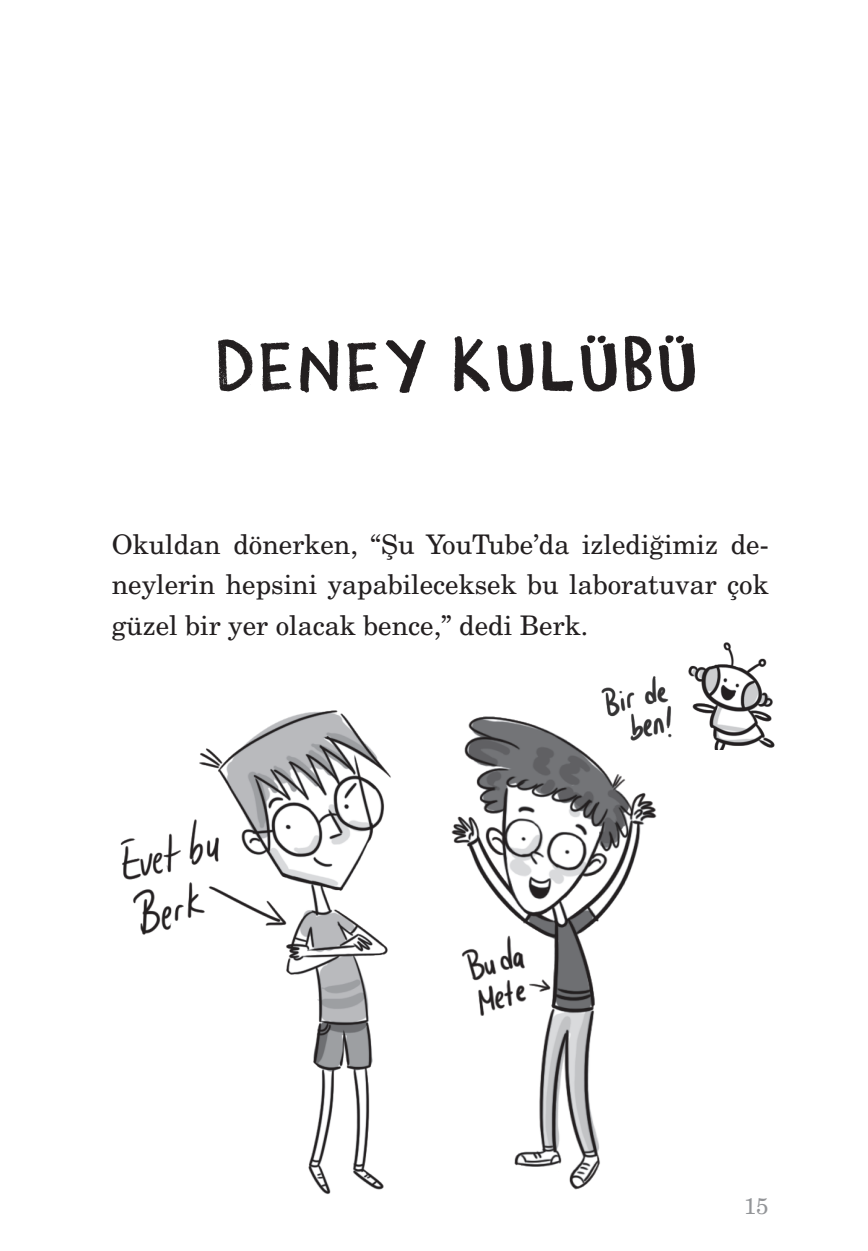
<style>
.page{position:relative;width:868px;height:1251px;background:#fff}
.page>*{position:absolute;margin:0;border:0;box-sizing:border-box;transform-origin:0 0}
.t1{font:67.5px "Estoy Bueno";letter-spacing:.075em;color:#231f20}
.t2{font:500 27px/40.5px "New Century Schlbk Turk";color:#231f20;text-align:justify}
.t3{font:500 22.5px "New Century Schlbk Turk";color:#939598}
</style>
<div class="page">
<img style="left:451px;top:716px;width:205px;height:473px">
<img style="left:120px;top:711px;width:271px;height:483px">
<img style="left:601px;top:642px;width:173px;height:108px">
<h1 class="t1" style="left:216px;top:329px;width:482px">DENEY KULÜBÜ</h1>
<p class="t2" style="left:112px;top:523px;width:658px">Okuldan dönerken, “Şu YouTube’da izlediğimiz de&shy;neylerin hepsini yapabileceksek bu laboratuvar çok güzel bir yer olacak bence,” dedi Berk.</p>
<p class="t3" style="left:744px;top:1192px;width:26px">15</p>
</div>
